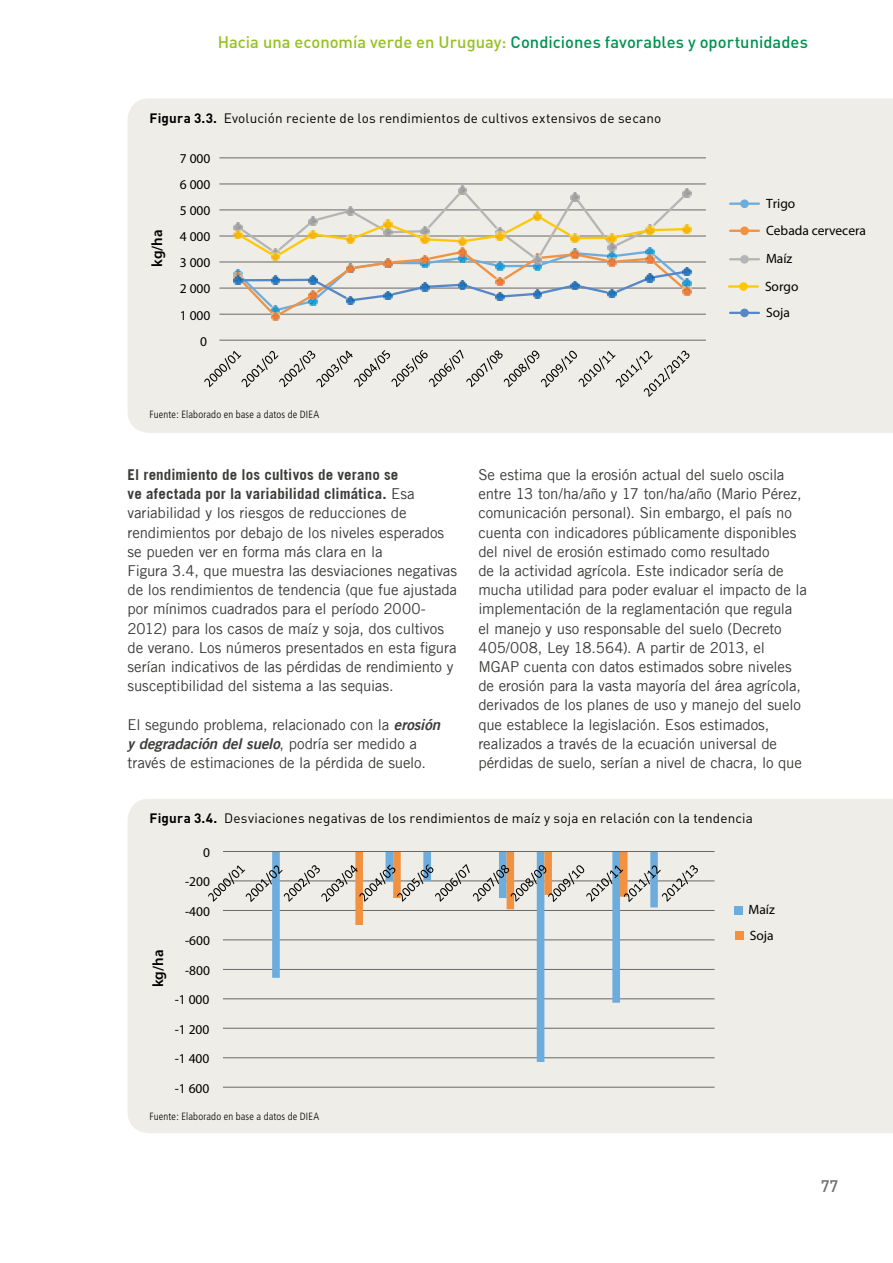
<style>
.page{position:relative;width:893px;height:1263px;background:#fff}
.page>*{position:absolute;margin:0;border:0;box-sizing:border-box;transform-origin:0 0}
.t1{font:500 16.5px "DIN";color:#00924f}
.t2{font:500 16.5px "DIN";color:#706f6f}
.t3{font:15px/19.2px "Trade Gothic LT";letter-spacing:-.01em;color:#3c3c3b}
.t4{font:700 15px/19.2px "Trade Gothic";letter-spacing:.01em;color:#3c3c3b}
.t5{font:italic 15px "Trade Gothic LT Bold Two";color:#3c3c3b}
.t6{font:600 15px "Myriad Pro";color:#000}
.t7{font:13.5px "DIN";letter-spacing:.01em;color:#000}
.t8{font:13.5px/26.8px "Myriad Pro";color:#000}
.t9{font:300 condensed 10.5px "Frutiger";letter-spacing:.015em;color:#000}
.s1{color:#95c11f}
.s2{font-weight:700}
.s3{font-family:"Trade Gothic LT";font-weight:400}
.s4{font-family:"Trade Gothic LT Bold Two";font-style:italic}
.s5{font-family:"Trade Gothic LT";font-style:normal}
</style>
<div class="page">
<div style="left:128px;top:98px;width:765px;height:335px;background:#eeede7"></div>
<div style="left:128px;top:799px;width:765px;height:334px;background:#eeede7"></div>
<hr style="left:219px;top:314px;width:487px;height:1px;background:#686868">
<hr style="left:219px;top:288px;width:487px;height:1px;background:#686868">
<hr style="left:219px;top:262px;width:487px;height:1px;background:#686868">
<hr style="left:219px;top:236px;width:487px;height:1px;background:#686868">
<hr style="left:219px;top:210px;width:487px;height:1px;background:#686868">
<hr style="left:219px;top:184px;width:487px;height:1px;background:#686868">
<hr style="left:219px;top:158px;width:487px;height:1px;background:#686868">
<hr style="left:219px;top:340px;width:487px;height:1px;background:#686868">
<svg style="left:234px;top:186px;width:457px;height:135px;background:#e0ded5"></svg>
<svg style="left:204px;top:350px;width:485px;height:47px;background:#dbdad4"></svg>
<hr style="left:730px;top:203px;width:29px;height:2px;background:#6dadde">
<div style="left:741px;top:200px;width:7px;height:7px;background:#6dadde;border-radius:50%"></div>
<div style="left:740px;top:199px;width:9px;height:9px;border:1px solid #6dadde;border-radius:50%"></div>
<hr style="left:730px;top:230px;width:29px;height:2px;background:#f2913f">
<div style="left:741px;top:227px;width:7px;height:8px;background:#f2913f;border-radius:50%"></div>
<div style="left:740px;top:226px;width:9px;height:9px;border:1px solid #f2913f;border-radius:50%"></div>
<hr style="left:730px;top:258px;width:29px;height:2px;background:#b5b5b5">
<div style="left:741px;top:256px;width:7px;height:7px;background:#b5b5b5;border-radius:50%"></div>
<div style="left:740px;top:255px;width:9px;height:9px;border:1px solid #b5b5b5;border-radius:50%"></div>
<hr style="left:729px;top:285px;width:29px;height:3px;background:#fec806">
<div style="left:740px;top:283px;width:7px;height:7px;background:#fec806;border-radius:50%"></div>
<div style="left:739px;top:282px;width:9px;height:9px;border:1px solid #fec806;border-radius:50%"></div>
<hr style="left:730px;top:312px;width:29px;height:2px;background:#5787c6">
<div style="left:741px;top:309px;width:7px;height:8px;background:#5787c6;border-radius:50%"></div>
<div style="left:740px;top:309px;width:9px;height:8px;border:1px solid #5787c6;border-radius:50%"></div>
<hr style="left:223px;top:1087px;width:491px;height:1px;background:#686868">
<hr style="left:223px;top:1057px;width:491px;height:1px;background:#686868">
<hr style="left:223px;top:1028px;width:491px;height:1px;background:#686868">
<hr style="left:223px;top:998px;width:491px;height:1px;background:#686868">
<hr style="left:223px;top:969px;width:491px;height:1px;background:#686868">
<hr style="left:223px;top:939px;width:491px;height:1px;background:#686868">
<hr style="left:223px;top:910px;width:491px;height:1px;background:#686868">
<hr style="left:223px;top:880px;width:491px;height:1px;background:#686868">
<svg style="left:272px;top:925px;width:386px;height:137px;background:#e4e5e2"></svg>
<hr style="left:223px;top:851px;width:491px;height:1px;background:#686868">
<svg style="left:208px;top:851px;width:490px;height:74px;background:#d4d2cd"></svg>
<div style="left:734px;top:906px;width:8px;height:8px;background:#6dadde"></div>
<div style="left:735px;top:932px;width:9px;height:8px;background:#f2913f"></div>
<p class="t1" style="left:218px;top:31px;width:592px"><span class="s1">Hacia una economía verde en Uruguay:</span> Condiciones favorables y oportunidades</p>
<p class="t7" style="left:150px;top:109px;width:513px"><span class="s2">Figura 3.3.</span> Evolución reciente de los rendimientos de cultivos extensivos de secano</p>
<p class="t8" style="left:180px;top:145px;width:32px">7 000</p>
<p class="t6" style="left:148px;top:267px;width:39px;rotate:-90deg">kg/ha</p>
<p class="t8" style="left:180px;top:171px;width:32px">6 000</p>
<p class="t8" style="left:180px;top:197px;width:32px">5 000</p>
<p class="t8" style="left:180px;top:223px;width:32px">4 000</p>
<p class="t8" style="left:180px;top:249px;width:32px">3 000</p>
<p class="t8" style="left:180px;top:275px;width:32px">2 000</p>
<p class="t8" style="left:180px;top:301px;width:32px">1 000</p>
<p class="t8" style="left:200px;top:327px;width:8px">0</p>
<p class="t8" style="left:766px;top:190px;width:101px">Trigo<br>Cebada cervecera</p>
<p class="t8" style="left:765px;top:245px;width:35px">Maíz<br>Sorgo<br>Soja</p>
<p class="t9" style="left:150px;top:408px;width:171px">Fuente: Elaborado en base a datos de DIEA</p>
<p class="t4" style="left:128px;top:465px;width:289px">El rendimiento de los cultivos de verano se ve afectada por la variabilidad climática. <span class="s3">Esa</span></p>
<p class="t3" style="left:128px;top:503px;width:331px">variabilidad y los riesgos de reducciones de rendimientos por debajo de los niveles esperados se pueden ver en forma más clara en la<br>Figura 3.4, que muestra las desviaciones negativas de los rendimientos de tendencia (que fue ajustada por mínimos cuadrados para el período 2000- 2012) para los casos de maíz y soja, dos cultivos de verano. Los números presentados en esta figura serían indicativos de las pérdidas de rendimiento y susceptibilidad del sistema a las sequias.</p>
<p class="t3" style="left:128px;top:714px;width:318px">El segundo problema, relacionado con la <span class="s4">erosión</span></p>
<p class="t5" style="left:128px;top:734px;width:291px">ydegradación delsuelo<span class="s5">, p o d r í a s e r m e d i d o a</span></p>
<p class="t3" style="left:128px;top:753px;width:300px">través de estimaciones de la pérdida de suelo.</p>
<p class="t3" style="left:478px;top:465px;width:330px">Se estima que la erosión actual del suelo oscila entre 13 ton/ha/año y 17 ton/ha/año (Mario Pérez, comunicación personal). Sin embargo, el país no cuenta con indicadores públicamente disponibles del nivel de erosión estimado como resultado<br>de la actividad agrícola. Este indicador sería de mucha utilidad para poder evaluar el impacto de la implementación de la reglamentación que regula el manejo y uso responsable del suelo (Decreto 405/008, Ley 18.564). A partir de 2013, el MGAP cuenta con datos estimados sobre niveles de erosión para la vasta mayoría del área agrícola, derivados de los planes de uso y manejo del suelo que establece la legislación. Esos estimados, realizados a través de la ecuación universal de pérdidas de suelo, serían a nivel de chacra, lo que</p>
<p class="t7" style="left:150px;top:810px;width:605px"><span class="s2">Figura 3.4.</span> Desviaciones negativas de los rendimientos de maíz y soja en relación con la tendencia</p>
<p class="t8" style="left:203px;top:839px;width:8px">0</p>
<p class="t8" style="left:185px;top:868px;width:26px">-200</p>
<p class="t8" style="left:185px;top:898px;width:26px">-400</p>
<p class="t6" style="left:149px;top:987px;width:39px;rotate:-90deg">kg/ha</p>
<p class="t8" style="left:185px;top:927px;width:26px">-600</p>
<p class="t8" style="left:185px;top:957px;width:26px">-800</p>
<p class="t8" style="left:175px;top:986px;width:36px">-1 000</p>
<p class="t8" style="left:175px;top:1015px;width:36px">-1 200</p>
<p class="t8" style="left:175px;top:1045px;width:36px">-1 400</p>
<p class="t8" style="left:175px;top:1074px;width:36px">-1 600</p>
<p class="t9" style="left:150px;top:1111px;width:171px">Fuente: Elaborado en base a datos de DIEA</p>
<p class="t8" style="left:749px;top:897px;width:28px;line-height:25.8px">Maíz<br>Soja</p>
<p class="t2" style="left:821px;top:1175px;width:19px">77</p>
</div>
